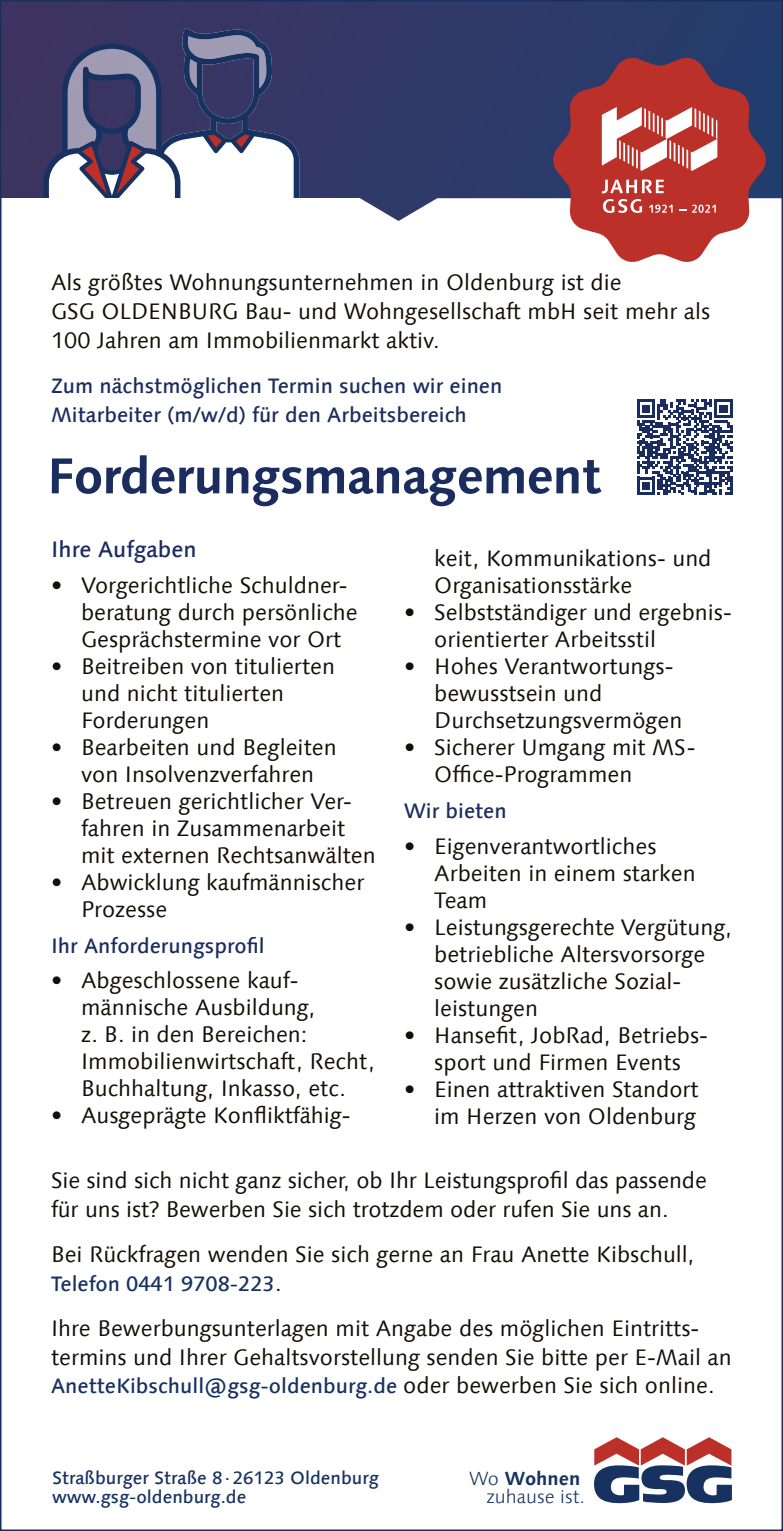
<style>
.page{position:relative;width:783px;height:1531px;background:#fff}
.page>*{position:absolute;margin:0;border:0;box-sizing:border-box;transform-origin:0 0}
.t1{font:700 50.4px "Linotype Syntax Com";letter-spacing:-.02em;color:#1b2d5e}
.t2{font:22.5px/27px "Linotype Syntax Com";color:#140e05}
.t3{font:500 22.5px "Linotype Syntax Com";color:#1b2d5e}
.t4{font:500 21px/28.5px "Linotype Syntax Com";color:#1b2d5e}
.t5{font:500 21px "Linotype Syntax Com";color:#173261}
.t6{font:300 18.9px/18px "Linotype Syntax Com";color:#173261;text-align:right}
.t7{font:500 18px/19.5px "Linotype Syntax Com";color:#173261}
.s1{font-weight:400;font-size:22.5px;color:#140e05}
.s2{font-weight:700}
</style>
<div class="page">
<svg style="left:3px;top:3px;width:776px;height:218px;background:#39416e"></svg>
<svg style="left:43px;top:29px;width:256px;height:169px"></svg>
<div style="left:0;top:198px;width:360px;height:40px;background:#fff"></div>
<svg style="left:551px;top:56px;width:216px;height:206px"></svg>
<svg style="left:594px;top:1437px;width:137px;height:66px"></svg>
<svg style="left:637px;top:399px;width:95px;height:96px"></svg>
<hr style="left:729px;top:477px;width:3px;height:18px;background:#1b2d5e">
<p class="t2" style="left:51px;top:268px;width:660px;line-height:28.5px">Als größtes Wohnungsunternehmen in Oldenburg ist die<br>GSG OLDENBURG Bau- und Wohngesellschaft mbH seit mehr als<br>100 Jahren am Immobilienmarkt aktiv.</p>
<p class="t4" style="left:51px;top:371px;width:453px">Zum nächstmöglichen Termin suchen wir einen<br>Mitarbeiter (m/w/d) für den Arbeitsbereich</p>
<h1 class="t1" style="left:47px;top:444px;width:557px">Forderungs management</h1>
<p class="t3" style="left:51px;top:535px;width:147px">Ihre Aufgaben</p>
<p class="t2" style="left:81px;top:571px;width:278px;text-indent:-30px">• Vorgerichtliche Schuldner&shy;beratung durch persönliche<br>Gesprächstermine vor Ort</p>
<p class="t2" style="left:81px;top:652px;width:255px;text-indent:-30px">• Beitreiben von titulierten und nicht titulierten<br>Forderungen</p>
<p class="t2" style="left:51px;top:733px;width:287px;text-align:center">• Bearbeiten und Begleiten von Insolvenzverfahren</p>
<p class="t2" style="left:81px;top:787px;width:296px;text-indent:-30px">• Betreuen gerichtlicher Ver&shy;fahren in Zusammen arbeit mit externen Rechtsanwälten</p>
<p class="t2" style="left:81px;top:868px;width:285px;text-indent:-30px">• Abwicklung kaufmännischer<br>Prozesse</p>
<p class="t4" style="left:51px;top:931px;width:215px">Ihr Anforderungsprofil</p>
<p class="t2" style="left:81px;top:967px;width:295px;text-indent:-30px">• Abgeschlossene kauf&shy;männische Ausbildung,<br>z. B. in den Bereichen:<br>Immobilien wirtschaft, Recht,<br>Buch haltung, Inkasso, etc.</p>
<p class="t2" style="left:51px;top:1102px;width:301px">• Ausgeprägte Konfliktfähig-</p>
<p class="t2" style="left:434px;top:545px;width:279px">keit, Kommunikations- und<br>Organisationsstärke</p>
<p class="t2" style="left:434px;top:599px;width:299px;text-indent:-30px">• Selbstständiger und ergebnis&shy;orientierter Arbeitsstil</p>
<p class="t2" style="left:434px;top:653px;width:249px;text-indent:-30px">• Hohes Verantwortungs&shy;bewusstsein und<br>Durchsetzungsvermögen</p>
<p class="t2" style="left:434px;top:734px;width:262px;text-indent:-30px">• Sicherer Umgang mit MS-<br>Office-Programmen</p>
<p class="t4" style="left:404px;top:796px;width:104px">Wir bieten</p>
<p class="t2" style="left:434px;top:832px;width:263px;text-indent:-30px">• Eigenverantwortliches<br>Arbeiten in einem starken<br>Team</p>
<p class="t2" style="left:434px;top:913px;width:299px;text-indent:-30px">• Leistungsgerechte Vergütung, betriebliche Altersvorsorge sowie zusätzliche Sozial&shy;leistungen</p>
<p class="t2" style="left:404px;top:1021px;width:305px;text-align:center">• Hansefit, JobRad, Betriebs&shy;sport und Firmen Events</p>
<p class="t2" style="left:404px;top:1075px;width:296px;text-align:right">• Einen attraktiven Standort im Herzen von Oldenburg</p>
<p class="t2" style="left:51px;top:1166px;width:657px;line-height:28.5px">Sie sind sich nicht ganz sicher, ob Ihr Leistungsprofil das passende fü r uns ist? Bewerben Sie sich trotzdem oder rufen Sie uns an.</p>
<p class="t2" style="left:51px;top:1241px;width:644px">Bei Rückfragen wenden Sie sich gerne an Frau Anette Kibschull,</p>
<p class="t5" style="left:51px;top:1270px;width:232px">Telefon 0441 9708-223<span class="s1">.</span></p>
<p class="t2" style="left:51px;top:1314px;width:682px;line-height:28.5px">Ihre Bewerbungsunterlagen mit Angabe des möglichen Eintritts&shy;termins und Ihrer Gehaltsvorstellung senden Sie bitte per E-Mail an</p>
<p class="t5" style="left:51px;top:1372px;width:664px">AnetteKibschull@gsg-oldenburg.de <span class="s1">oder bewerben Sie sich online.</span></p>
<p class="t7" style="left:52px;top:1467px;width:328px">Straßburger Straße 8 · 26123 Oldenburg www.gsg-oldenburg.de</p>
<p class="t6" style="left:469px;top:1469px;width:117px">Wo <span class="s2">Wohnen </span>zuhause ist.</p>
</div>
